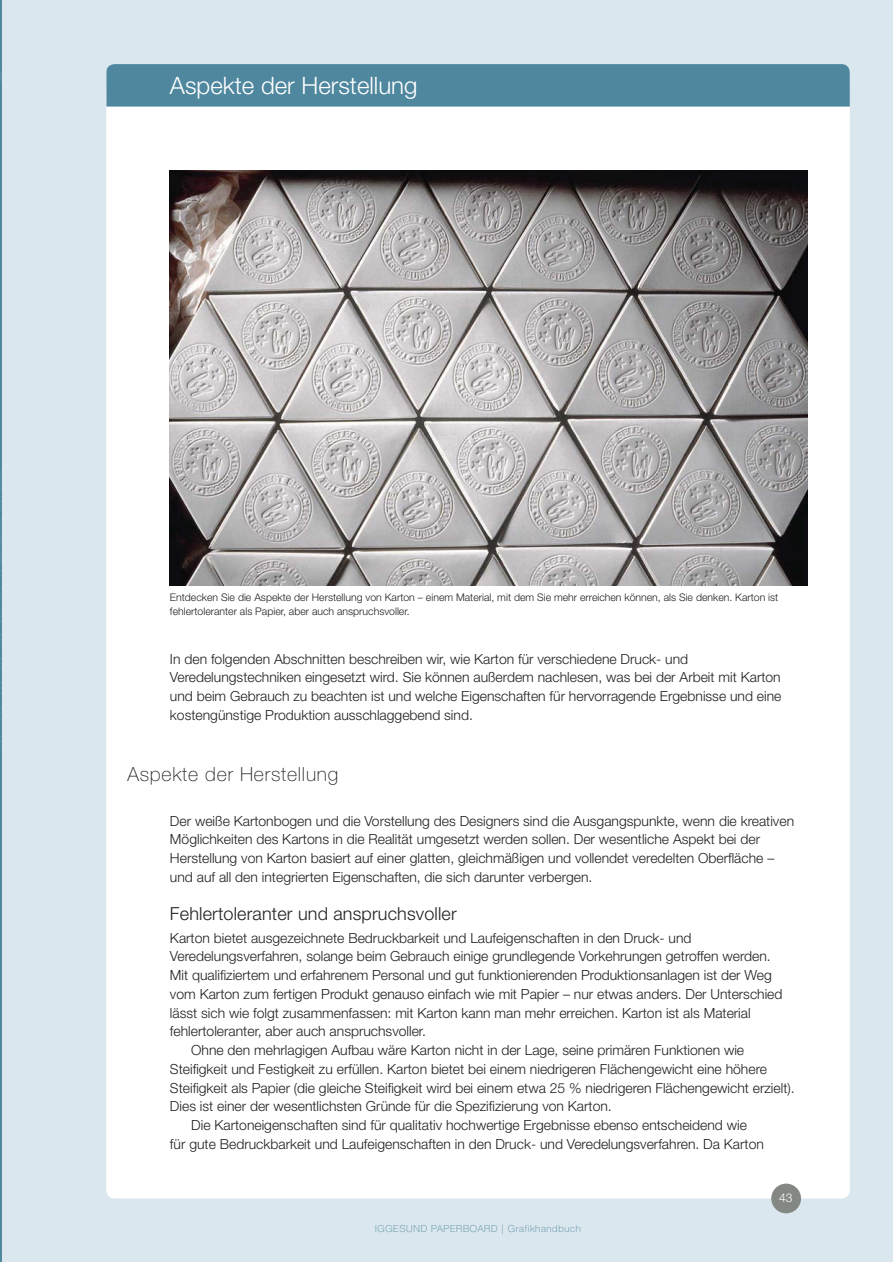
<style>
.page{position:relative;width:893px;height:1263px;background:#fff}
.page>*{position:absolute;margin:0;border:0;box-sizing:border-box;transform-origin:0 0}
.t1{font:300 24px "Helvetica Neue LT Std";color:#fff}
.t2{font:100 19.5px "Helvetica Neue LT Std";letter-spacing:.04em;color:#231f20}
.t3{font:300 18px "Helvetica Neue LT Std";letter-spacing:.01em;color:#231f20}
.t4{font:300 13.95px/18.8px "Helvetica Neue LT Std";color:#231f20}
.t5{font:300 12px "Helvetica Neue LT Std";color:#fff}
.t6{font:300 10.5px/13.5px "Helvetica Neue LT Std";color:#231f20}
.t7{font:100 9.75px "Helvetica Neue LT Std";letter-spacing:.07em;color:#4e879e}
</style>
<div class="page">
<div style="left:0;top:0;width:892px;height:1262px;background:#dbe7ee"></div>
<div style="left:106px;top:64px;width:744px;height:1134px;background:#fff;border-radius:8px"></div>
<div style="left:106px;top:64px;width:744px;height:43px;background:#4e879e"></div>
<div style="left:771px;top:1184px;width:30px;height:29px;background:#848882;border-radius:50%"></div>
<img style="left:170px;top:170px;width:638px;height:415px">
<svg style="left:0;top:0;width:1px;height:1262px"></svg>
<h1 class="t1" style="left:170px;top:77px;width:249px">Aspekte der Herstellung</h1>
<p class="t6" style="left:170px;top:592px;width:610px">Entdecken Sie die Aspekte der Herstellung von Karton – einem Material, mit dem Sie mehr erreichen können, als Sie denken. Karton ist fehlertoleranter als Papier, aber auch anspruchsvoller.</p>
<p class="t4" style="left:170px;top:650px;width:613px">In den folgenden Abschnitten beschreiben wir, wie Karton für verschiedene Druck- und Veredelungstechniken eingesetzt wird. Sie können außerdem nachlesen, was bei der Arbeit mit Karton und beim Gebrauch zu beachten ist und welche Eigenschaften für hervorragende Ergebnisse und eine kostengünstige Produktion ausschlaggebend sind.</p>
<h2 class="t2" style="left:127px;top:767px;width:212px">Aspekte der Herstellung</h2>
<p class="t4" style="left:170px;top:812px;width:626px">Der weiße Kartonbogen und die Vorstellung des Designers sind die Ausgangspunkte, wenn die kreativen Möglichkeiten des Kartons in die Realität umgesetzt werden sollen. Der wesentliche Aspekt bei der Herstellung von Karton basiert auf einer glatten, gleichmäßigen und vollendet veredelten Oberfläche – und auf all den integrierten Eigenschaften, die sich darunter verbergen.</p>
<p class="t3" style="left:170px;top:907px;width:288px">Fehlertoleranter und anspruchsvoller</p>
<p class="t4" style="left:170px;top:930px;width:523px">Karton bietet ausgezeichnete Bedruckbarkeit und Laufeigenschaften in den Druck- und</p>
<p class="t4" style="left:170px;top:948px;width:602px">Veredelungsverfahren, solange beim Gebrauch einige grundlegende Vorkehrungen getroffen werden.</p>
<p class="t4" style="left:170px;top:967px;width:603px">Mit qualifiziertem und erfahrenem Personal und gut funktionierenden Produktionsanlagen ist der Weg</p>
<p class="t4" style="left:170px;top:986px;width:614px">vom Karton zum fertigen Produkt genauso einfach wie mit Papier – nur etwas anders. Der Unterschied</p>
<p class="t4" style="left:170px;top:1005px;width:582px">lässt sich wie folgt zusammenfassen: mit Karton kann man mehr erreichen. Karton ist als Material</p>
<p class="t4" style="left:170px;top:1023px;width:257px">fehlertoleranter, aber auch anspruchsvoller.</p>
<p class="t4" style="left:191px;top:1042px;width:554px">Ohne den mehrlagigen Aufbau wäre Karton nicht in der Lage, seine primären Funktionen wie</p>
<p class="t4" style="left:170px;top:1061px;width:598px">Steifigkeit und Festigkeit zu erfüllen. Karton bietet bei einem niedrigeren Flächengewicht eine höhere</p>
<p class="t4" style="left:170px;top:1080px;width:626px">Steifigkeit als Papier (die gleiche Steifigkeit wird bei einem etwa 25 % niedrigeren Flächengewicht erzielt).</p>
<p class="t4" style="left:170px;top:1098px;width:443px">Dies ist einer der wesentlichsten Gründe für die Spezifizierung von Karton.</p>
<p class="t4" style="left:191px;top:1117px;width:557px">Die Kartoneigenschaften sind für qualitativ hochwertige Ergebnisse ebenso entscheidend wie</p>
<p class="t4" style="left:170px;top:1136px;width:595px">für gute Bedruckbarkeit und Laufeigenschaften in den Druck- und Veredelungsverfahren. Da Karton</p>
<p class="t7" style="left:375px;top:1225px;width:207px">IGGESUND PAPERBOARD | Grafikhandbuch</p>
<p class="t5" style="left:779px;top:1194px;width:15px">43</p>
</div>
